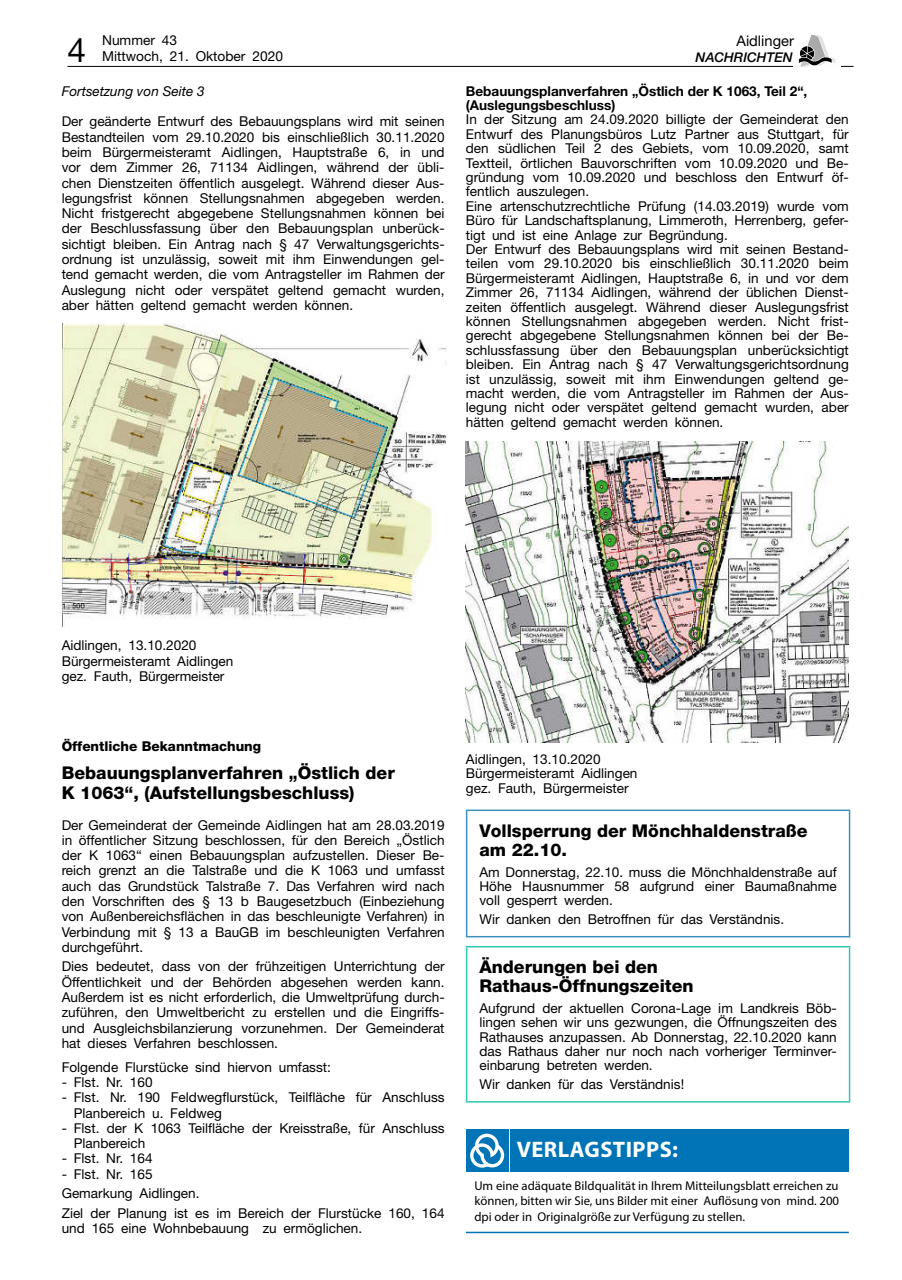
<style>
.page{position:relative;width:902px;height:1280px;background:#fff}
.page>*{position:absolute;margin:0;border:0;box-sizing:border-box;transform-origin:0 0}
.t1{font:33.6px "Helvetica Neue";color:#000}
.t2{font:700 22.5px "Myriad Pro";letter-spacing:.02em;color:#fff}
.t3{font:800 17.55px/19.2px "Helvetica Neue";color:#000}
.t4{font:14.7px "Helvetica Neue";color:#000}
.t5{font:13.65px/15.3px "Helvetica Neue";color:#000}
.t6{font:700 13.65px/14.4px "Helvetica Neue";color:#000}
.t7{font:800 13.65px "Helvetica Neue";color:#000}
.t8{font:italic 13.65px "Helvetica Neue";color:#000}
.t9{font:italic 500 13.35px "Helvetica Neue";color:#000}
.t10{font:12.75px/15.3px "Myriad Pro";color:#000;text-align:justify}
</style>
<div class="page">
<hr style="left:67px;top:66px;width:786px;height:1px;background:#000">
<div style="left:792px;top:59px;width:48px;height:10px;background:#fefefe"></div>
<svg style="left:798px;top:36px;width:37px;height:31px"></svg>
<img style="left:62px;top:324px;width:384px;height:303px">
<img style="left:466px;top:441px;width:382px;height:302px">
<hr style="left:466px;top:809px;width:384px;height:2px;background:#3d8fbf">
<hr style="left:466px;top:811px;width:1px;height:125px;background:#3d8fbf">
<hr style="left:848px;top:811px;width:2px;height:125px;background:#3d8fbf">
<hr style="left:466px;top:936px;width:384px;height:1px;background:#3d8fbf">
<hr style="left:466px;top:946px;width:384px;height:1px;background:#2dc8b4">
<hr style="left:466px;top:947px;width:1px;height:154px;background:#2dc8b4">
<hr style="left:848px;top:947px;width:2px;height:154px;background:#2dc8b4">
<hr style="left:466px;top:1101px;width:384px;height:1px;background:#2dc8b4">
<div style="left:466px;top:1129px;width:42px;height:43px;background:#0074b7"></div>
<div style="left:510px;top:1129px;width:338px;height:43px;background:#0074b7"></div>
<svg style="left:470px;top:1134px;width:34px;height:34px"></svg>
<hr style="left:466px;top:1232px;width:382px;height:1px;background:#0074b7">
<p class="t5" style="left:102px;top:31px;width:182px;line-height:16.5px">Nummer 43<br>Mittwoch, 21. Oktober 2020</p>
<p class="t8" style="left:62px;top:83px;width:144px">Fortsetzung von Seite 3</p>
<p class="t5" style="left:62px;top:114px;width:384px;text-align:justify">Der geänderte Entwurf des Bebauungsplans wird mit seinen Bestandteilen vom 29.10.2020 bis einschließlich 30.11.2020 beim Bürgermeisteramt Aidlingen, Hauptstraße 6, in und vor dem Zimmer 26, 71134 Aidlingen, während der übli&shy;chen Dienstzeiten öffentlich ausgelegt. Während dieser Aus&shy;legungsfrist können Stellungsnahmen abgegeben werden.<br>Nicht fristgerecht abgegebene Stellungsnahmen können bei der Beschlussfassung über den Bebauungsplan unberück&shy;sichtigt bleiben. Ein Antrag nach § 47 Verwaltungsgerichts&shy;ordnung ist unzulässig, soweit mit ihm Einwendungen gel&shy;tend gemacht werden, die vom Antragsteller im Rahmen der Auslegung nicht oder verspätet geltend gemacht wurden, aber hätten geltend gemacht werden können.</p>
<h1 class="t1" style="left:67px;top:30px;width:20px">4</h1>
<p class="t4" style="left:736px;top:32px;width:59px">Aidlinger</p>
<p class="t9" style="left:695px;top:49px;width:98px">NACHRICHTEN</p>
<p class="t6" style="left:466px;top:83px;width:343px">Bebauungsplanverfahren „Östlich der K 1063, Teil 2“, (Auslegungsbeschluss)</p>
<p class="t5" style="left:466px;top:112px;width:384px;line-height:14.4px">In der Sitzung am 24.09.2020 billigte der Gemeinderat den Entwurf des Planungsbüros Lutz Partner aus Stuttgart, für den südlichen Teil 2 des Gebiets, vom 10.09.2020, samt Textteil, örtlichen Bauvorschriften vom 10.09.2020 und Be&shy;gründung vom 10.09.2020 und beschloss den Entwurf öf&shy;fentlich auszulegen.<br>Eine artenschutzrechtliche Prüfung (14.03.2019) wurde vom Büro für Landschaftsplanung, Limmeroth, Herrenberg, gefer&shy;tigt und ist eine Anlage zur Begründung.<br>Der Entwurf des Bebauungsplans wird mit seinen Bestand&shy;teilen vom 29.10.2020 bis einschließlich 30.11.2020 beim Bürgermeisteramt Aidlingen, Hauptstraße 6, in und vor dem Zimmer 26, 71134 Aidlingen, während der üblichen Dienst&shy;zeiten öffentlich ausgelegt. Während dieser Auslegungsfrist können Stellungsnahmen abgegeben werden. Nicht frist&shy;gerecht abgegebene Stellungsnahmen können bei der Be&shy;schlussfassung über den Bebauungsplan unberücksichtigt bleiben. Ein Antrag nach § 47 Verwaltungsgerichtsordnung ist unzulässig, soweit mit ihm Einwendungen geltend ge&shy;macht werden, die vom Antragsteller im Rahmen der Aus&shy;legung nicht oder verspätet geltend gemacht wurden, aber hätten geltend gemacht werden können.</p>
<p class="t5" style="left:62px;top:638px;width:173px">Aidlingen, 13.10.2020<br>Bürgermeisteramt Aidlingen gez. Fauth, Bürgermeister</p>
<p class="t7" style="left:62px;top:738px;width:201px">Öffentliche Bekanntmachung</p>
<p class="t3" style="left:62px;top:763px;width:334px;line-height:20.1px">Bebauungsplanverfahren „Östlich der<br>K 1063“, (Aufstellungsbeschluss)</p>
<p class="t5" style="left:62px;top:817px;width:384px;text-align:justify">Der Gemeinderat der Gemeinde Aidlingen hat am 28.03.2019 in öffentlicher Sitzung beschlossen, für den Bereich „Östlich der K 1063“ einen Bebauungsplan aufzustellen. Dieser Be&shy;reich grenzt an die Talstraße und die K 1063 und umfasst auch das Grundstück Talstraße 7. Das Verfahren wird nach den Vorschriften des § 13 b Baugesetzbuch (Einbeziehung von Außenbereichsflächen in das beschleunigte Verfahren) in Verbindung mit § 13 a BauGB im beschleunigten Verfahren durchgeführt.</p>
<p class="t5" style="left:62px;top:959px;width:384px;text-align:justify">Dies bedeutet, dass von der frühzeitigen Unterrichtung der Öffentlichkeit und der Behörden abgesehen werden kann.<br>Außerdem ist es nicht erforderlich, die Umweltprüfung durch&shy;zuführen, den Umweltbericht zu erstellen und die Eingriffs&shy;und Ausgleichsbilanzierung vorzunehmen. Der Gemeinderat hat dieses Verfahren beschlossen.</p>
<p class="t5" style="left:62px;top:1059px;width:271px">Folgende Flurstücke sind hiervon umfasst:</p>
<p class="t5" style="left:62px;top:1074px;width:92px">- Flst. Nr. 160</p>
<p class="t5" style="left:74px;top:1089px;width:372px;text-indent:-12px">- Flst. Nr. 190 Feldwegflurstück, Teilfläche für Anschluss<br>Planbereich u. Feldweg</p>
<p class="t5" style="left:74px;top:1120px;width:372px;text-indent:-12px">- Flst. der K 1063 Teilfläche der Kreisstraße, für Anschluss<br>Planbereich</p>
<p class="t5" style="left:62px;top:1151px;width:92px">- Flst. Nr. 164</p>
<p class="t5" style="left:62px;top:1164px;width:384px;line-height:19.5px">- Flst. Nr. 165<br>Gemarkung Aidlingen.<br>Ziel der Planung ist es im Bereich der Flurstücke 160, 164</p>
<p class="t5" style="left:62px;top:1220px;width:302px">und 165 eine Wohnbebauung zu ermöglichen.</p>
<p class="t5" style="left:466px;top:751px;width:173px;line-height:14.4px">Aidlingen, 13.10.2020<br>Bürgermeisteramt Aidlingen gez. Fauth, Bürgermeister</p>
<p class="t3" style="left:479px;top:821px;width:330px">Vollsperrung der Mönchhaldenstraße am 22.10.</p>
<p class="t5" style="left:479px;top:864px;width:359px;line-height:14.4px;text-align:justify">Am Donnerstag, 22.10. muss die Mönchhaldenstraße auf Höhe Hausnummer 58 aufgrund einer Baumaßnahme voll gesperrt werden.</p>
<p class="t5" style="left:479px;top:911px;width:306px">Wir danken den Betroffnen für das Verständnis.</p>
<p class="t3" style="left:479px;top:957px;width:216px">Änderungen bei den<br>Rathaus-Öffnungszeiten</p>
<p class="t5" style="left:479px;top:1001px;width:359px;line-height:14.4px;text-align:justify">Aufgrund der aktuellen Corona-Lage im Landkreis Böb&shy;lingen sehen wir uns gezwungen, die Öffnungszeiten des Rathauses anzupassen. Ab Donnerstag, 22.10.2020 kann das Rathaus daher nur noch nach vorheriger Terminver&shy;einbarung betreten werden.</p>
<p class="t5" style="left:479px;top:1076px;width:206px">Wir danken für das Verständnis!</p>
<h2 class="t2" style="left:516px;top:1135px;width:163px">VERLAGSTIPPS:</h2>
<p class="t10" style="left:474px;top:1178px;width:366px">Um eine adäquate Bildqualität in Ihrem Mitteilungsblatt erreichen zu können, bitten wir Sie, uns Bilder mit einer Auflösung von mind. 200 dpi oder in Originalgröße zur Verfügung zu stellen.</p>
</div>
